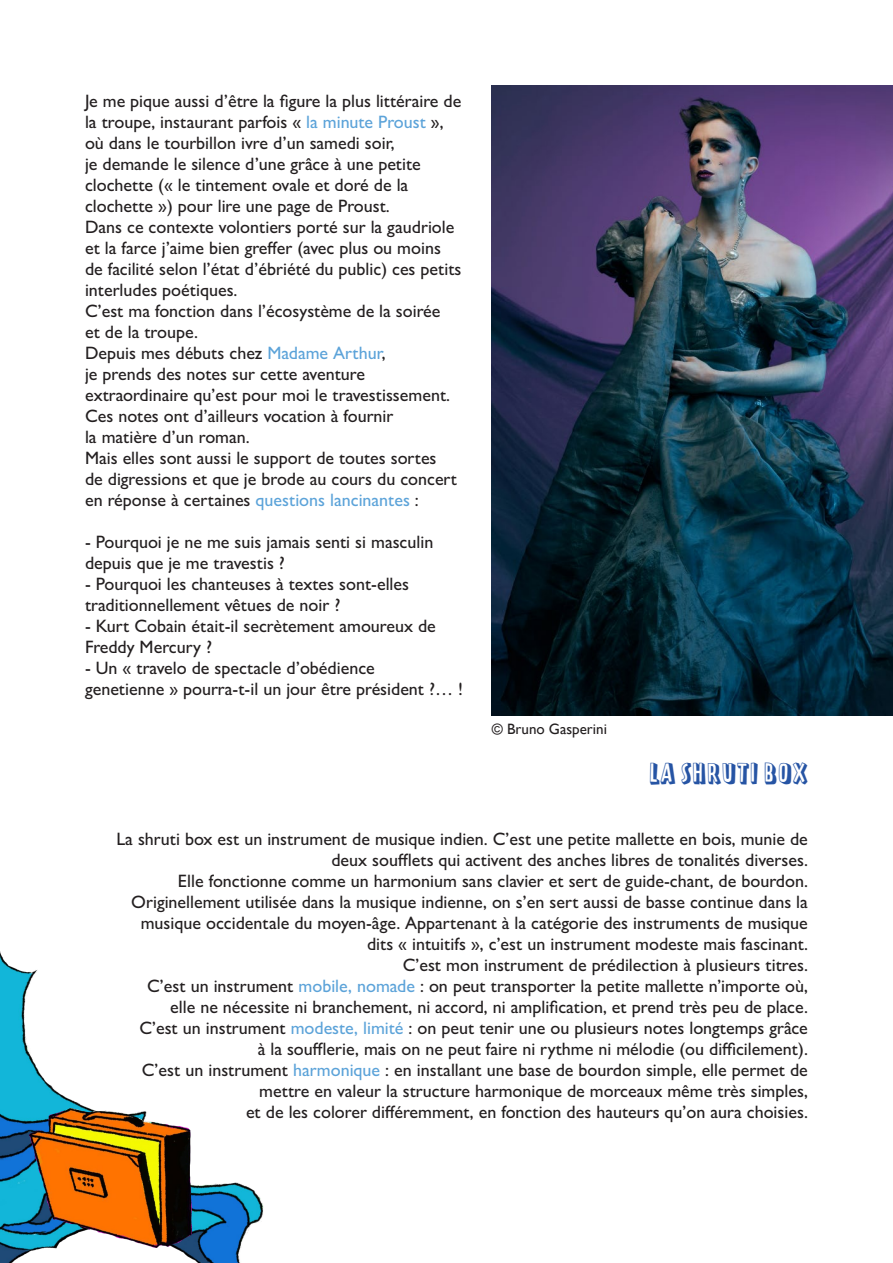
<style>
.page{position:relative;width:893px;height:1263px;background:#fff}
.page>*{position:absolute;margin:0;border:0;box-sizing:border-box;transform-origin:0 0}
.t1{font:25.5px "Prater Block Pro";letter-spacing:.02em;color:#2654a4}
.t2{font:500 18px/21px "Gill Sans";color:#231f20}
.t3{font:15px "Gill Sans";color:#231f20}
.s1{color:#5ca3d9}
</style>
<div class="page">
<img style="left:492px;top:85px;width:401px;height:630px">
<img style="left:0;top:951px;width:264px;height:312px">
<img style="left:24px;top:1100px;width:192px;height:151px">
<p class="t2" style="left:85px;top:90px;width:378px">Je me pique aussi d’être la figure la plus littéraire de la troupe, instaurant parfois « <span class="s1">la minute Proust</span> »,</p>
<p class="t2" style="left:85px;top:132px;width:311px">où dans le tourbillon ivre d’un samedi soir,</p>
<p class="t2" style="left:85px;top:153px;width:337px">je demande le silence d’une grâce à une petite</p>
<p class="t2" style="left:85px;top:174px;width:325px">clochette (« le tintement ovale et doré de la</p>
<p class="t2" style="left:85px;top:195px;width:306px">clochette ») pour lire une page de Proust.</p>
<p class="t2" style="left:85px;top:216px;width:378px">Dans ce contexte volontiers porté sur la gaudriole et la farce j’aime bien greffer (avec plus ou moins de facilité selon l’état d’ébriété du public) ces petits interludes poétiques.</p>
<p class="t2" style="left:85px;top:300px;width:357px">C’est ma fonction dans l’écosystème de la soirée</p>
<p class="t2" style="left:85px;top:321px;width:114px">et de la troupe.</p>
<p class="t2" style="left:85px;top:342px;width:302px">Depuis mes débuts chez <span class="s1">Madame Arthur</span>,</p>
<p class="t2" style="left:85px;top:363px;width:282px">je prends des notes sur cette aventure</p>
<p class="t2" style="left:85px;top:384px;width:367px">extraordinaire qu’est pour moi le travestissement.</p>
<p class="t2" style="left:85px;top:405px;width:310px">Ces notes ont d’ailleurs vocation à fournir</p>
<p class="t2" style="left:85px;top:426px;width:166px">la matière d’un roman.</p>
<p class="t2" style="left:85px;top:447px;width:353px">Mais elles sont aussi le support de toutes sortes</p>
<p class="t2" style="left:85px;top:468px;width:374px">de digressions et que je brode au cours du concert en réponse à certaines <span class="s1">questions lancinantes</span> :</p>
<p class="t2" style="left:85px;top:531px;width:350px">- Pourquoi je ne me suis jamais senti si masculin</p>
<p class="t2" style="left:85px;top:552px;width:201px">depuis que je me travestis ?</p>
<p class="t2" style="left:85px;top:573px;width:326px">- Pourquoi les chanteuses à textes sont-elles</p>
<p class="t2" style="left:85px;top:594px;width:257px">traditionnellement vêtues de noir ?</p>
<p class="t2" style="left:85px;top:615px;width:352px">- Kurt Cobain était-il secrètement amoureux de</p>
<p class="t2" style="left:85px;top:636px;width:129px">Freddy Mercury ?</p>
<p class="t2" style="left:85px;top:657px;width:291px">- Un « travelo de spectacle d’obédience</p>
<p class="t2" style="left:85px;top:678px;width:380px">genetienne » pourra-t-il un jour être président ?… !</p>
<p class="t3" style="left:492px;top:720px;width:117px">© Bruno Gasperini</p>
<p class="t1" style="left:649px;top:754px;width:160px">LA SHRUTI BOX</p>
<p class="t2" style="left:116px;top:828px;width:693px">La shruti box est un instrument de musique indien. C’est une petite mallette en bois, munie de</p>
<p class="t2" style="left:331px;top:849px;width:478px">deux soufflets qui activent des anches libres de tonalités diverses.</p>
<p class="t2" style="left:178px;top:870px;width:631px">Elle fonctionne comme un harmonium sans clavier et sert de guide-chant, de bourdon.</p>
<p class="t2" style="left:131px;top:891px;width:678px">Originellement utilisée dans la musique indienne, on s’en sert aussi de basse continue dans la</p>
<p class="t2" style="left:141px;top:912px;width:668px">musique occidentale du moyen-âge. Appartenant à la catégorie des instruments de musique</p>
<p class="t2" style="left:367px;top:933px;width:442px">dits « intuitifs », c’est un instrument modeste mais fascinant.</p>
<p class="t2" style="left:403px;top:954px;width:407px">C’est mon instrument de prédilection à plusieurs titres.</p>
<p class="t2" style="left:147px;top:975px;width:662px">C’est un instrument <span class="s1">mobile, nomade</span> : on peut transporter la petite mallette n’importe où,</p>
<p class="t2" style="left:170px;top:996px;width:639px">elle ne nécessite ni branchement, ni accord, ni amplification, et prend très peu de place.</p>
<p class="t2" style="left:139px;top:1017px;width:670px">C’est un instrument <span class="s1">modeste, limité</span> : on peut tenir une ou plusieurs notes longtemps grâce</p>
<p class="t2" style="left:258px;top:1038px;width:552px">à la soufflerie, mais on ne peut faire ni rythme ni mélodie (ou difficilement).</p>
<p class="t2" style="left:142px;top:1059px;width:667px">C’est un instrument <span class="s1">harmonique</span> : en installant une base de bourdon simple, elle permet de</p>
<p class="t2" style="left:259px;top:1080px;width:550px">mettre en valeur la structure harmonique de morceaux même très simples,</p>
<p class="t2" style="left:246px;top:1101px;width:563px">et de les colorer différemment, en fonction des hauteurs qu’on aura choisies.</p>
</div>
